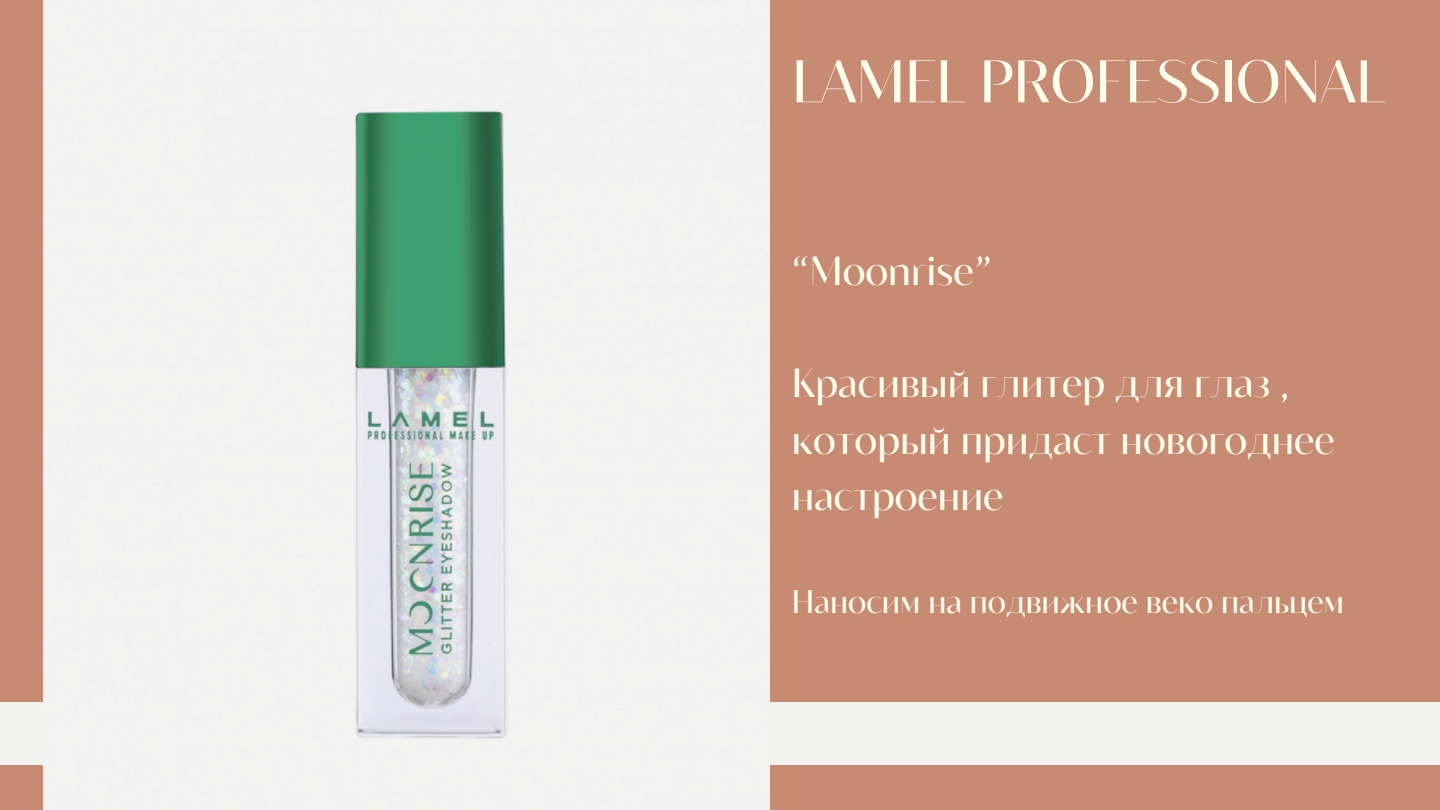
<style>
.page{position:relative;width:1440px;height:810px;background:#c78a73}
.page>*{position:absolute;margin:0;border:0;box-sizing:border-box;transform-origin:0 0}
.t1{font:59.6px "Blacker Sans Display";color:#fdfeec}
.t2{font:40.4px/56.2px "Blacker Sans Display";color:#fdfeec}
.t3{font:32.4px "Blacker Sans Display";color:#fdfeec}
</style>
<div class="page">
<div style="left:0;top:702px;width:1440px;height:62px;background:#f2f2f1"></div>
<img style="left:44px;top:0;width:725px;height:810px">
<h1 class="t1" style="left:792px;top:44px;width:594px">LAMEL PROFESSIONAL</h1>
<p class="t2" style="left:792px;top:241px;width:201px">“Moonrise”</p>
<p class="t2" style="left:792px;top:354px;width:545px">Красивый глитер для глаз , который придаст новогоднее настроение</p>
<p class="t3" style="left:792px;top:582px;width:554px">Наносим на подвижное веко пальцем</p>
</div>
